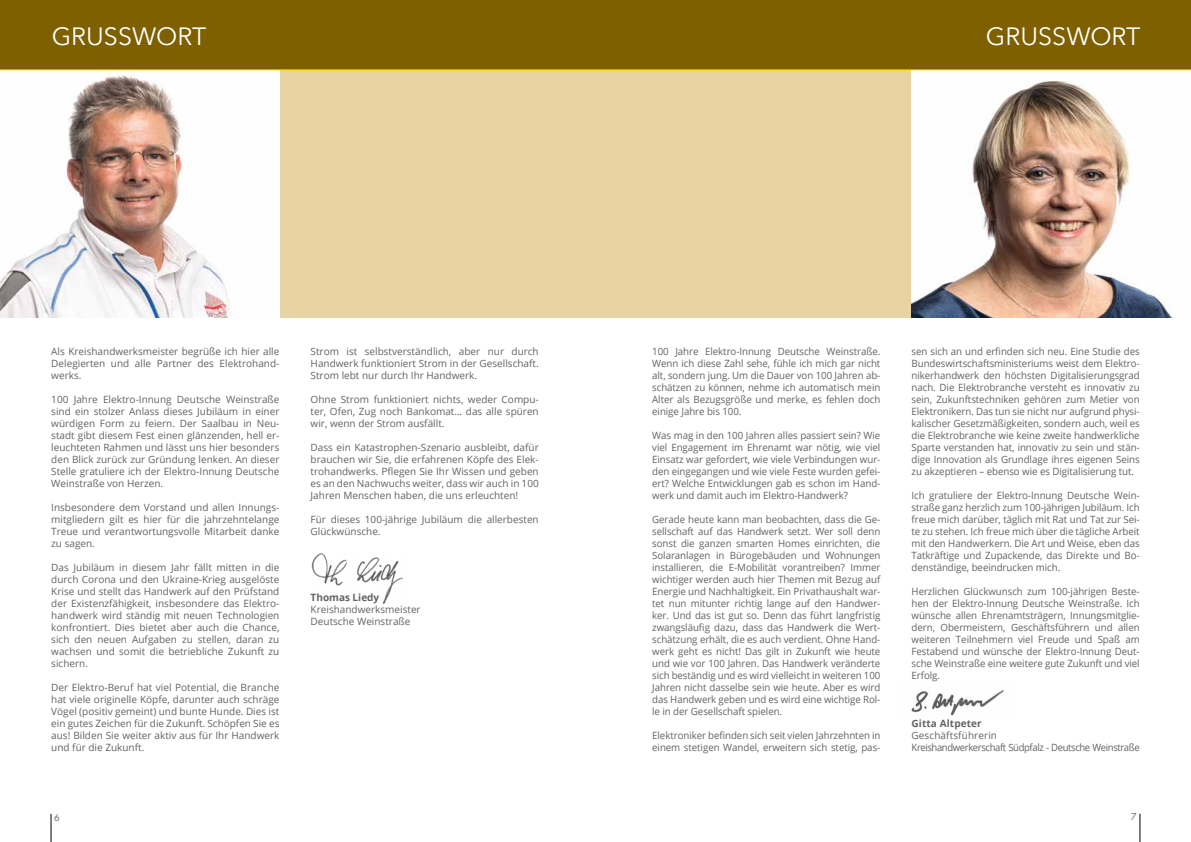
<style>
.page{position:relative;width:1191px;height:842px;background:#fff}
.page>*{position:absolute;margin:0;border:0;box-sizing:border-box;transform-origin:0 0}
.t1{font:25px "Avenir Next";color:#fff}
.t2{font:10px/12px "Open Sans";color:#646363;text-align:justify}
.t3{font:10px/12px "Open Sans";letter-spacing:-.04em;color:#646363}
.t4{font:700 10px "Open Sans";letter-spacing:.01em;color:#646363}
.t5{font:9px "Futura";color:#646363}
</style>
<div class="page">
<svg style="left:51px;top:814px;width:1px;height:28px"></svg>
<svg style="left:1139px;top:814px;width:1px;height:28px"></svg>
<img style="left:911px;top:689px;width:93px;height:27px">
<img style="left:311px;top:553px;width:92px;height:51px">
<div style="left:0;top:0;width:1191px;height:317px;background:#e7d3a3"></div>
<img style="left:911px;top:70px;width:280px;height:247px">
<img style="left:0;top:70px;width:279px;height:247px">
<div style="left:0;top:0;width:1191px;height:70px;background:#7e6000"></div>
<h1 class="t1" style="left:52px;top:15px;width:156px">GRUSSWORT</h1>
<h1 class="t1" style="left:986px;top:15px;width:156px">GRUSSWORT</h1>
<p class="t2" style="left:51px;top:345px;width:230px">Als Kreishandwerksmeister begrüße ich hier alle Delegierten und alle Partner des Elektrohand&shy;werks.</p>
<p class="t2" style="left:51px;top:393px;width:230px">100 Jahre Elektro-Innung Deutsche Weinstraße sind ein stolzer Anlass dieses Jubiläum in einer würdigen Form zu feiern. Der Saalbau in Neu&shy;stadt gibt diesem Fest einen glänzenden, hell er&shy;leuchteten Rahmen und lässt uns hier besonders den Blick zurück zur Gründung lenken. An dieser Stelle gratuliere ich der Elektro-Innung Deutsche Weinstraße von Herzen.</p>
<p class="t2" style="left:51px;top:501px;width:230px">Insbesondere dem Vorstand und allen Innungs&shy;mitgliedern gilt es hier für die jahrzehntelange Treue und verantwortungsvolle Mitarbeit danke zu sagen.</p>
<p class="t2" style="left:51px;top:561px;width:230px">Das Jubiläum in diesem Jahr fällt mitten in die durch Corona und den Ukraine-Krieg ausgelöste Krise und stellt das Handwerk auf den Prüfstand der Existenzfähigkeit, insbesondere das Elektro&shy;handwerk wird ständig mit neuen Technologien konfrontiert. Dies bietet aber auch die Chance, sich den neuen Aufgaben zu stellen, daran zu wachsen und somit die betriebliche Zukunft zu sichern.</p>
<p class="t2" style="left:51px;top:681px;width:230px">Der Elektro-Beruf hat viel Potential, die Branche hat viele originelle Köpfe, darunter auch schräge Vögel (positiv gemeint) und bunte Hunde. Dies ist ein gutes Zeichen für die Zukunft. Schöpfen Sie es aus! Bilden Sie weiter aktiv aus für Ihr Handwerk und für die Zukunft.</p>
<p class="t2" style="left:311px;top:345px;width:230px">Strom ist selbstverständlich, aber nur durch Handwerk funktioniert Strom in der Gesellschaft.<br>Strom lebt nur durch Ihr Handwerk.</p>
<p class="t2" style="left:311px;top:393px;width:230px">Ohne Strom funktioniert nichts, weder Compu&shy;ter, Ofen, Zug noch Bankomat… das alle spüren wir, wenn der Strom ausfällt.</p>
<p class="t2" style="left:311px;top:441px;width:230px">Dass ein Katastrophen-Szenario ausbleibt, dafür brauchen wir Sie, die erfahrenen Köpfe des Elek&shy;trohandwerks. Pflegen Sie Ihr Wissen und geben es an den Nachwuchs weiter, dass wir auch in 100<br>Jahren Menschen haben, die uns erleuchten!</p>
<p class="t2" style="left:311px;top:513px;width:230px">Für dieses 100-jährige Jubiläum die allerbesten<br>Glückwünsche.</p>
<p class="t4" style="left:311px;top:590px;width:70px">Thomas Liedy</p>
<p class="t2" style="left:311px;top:603px;width:112px">Kreishandwerksmeister<br>Deutsche Weinstraße</p>
<p class="t2" style="left:652px;top:345px;width:230px">100 Jahre Elektro-Innung Deutsche Weinstraße.<br>Wenn ich diese Zahl sehe, fühle ich mich gar nicht alt, sondern jung. Um die Dauer von 100 Jahren ab&shy;schätzen zu können, nehme ich automatisch mein Alter als Bezugsgröße und merke, es fehlen doch einige Jahre bis 100.</p>
<p class="t2" style="left:652px;top:429px;width:230px">Was mag in den 100 Jahren alles passiert sein? Wie viel Engagement im Ehrenamt war nötig, wie viel Einsatz war gefordert, wie viele Verbindungen wur&shy;den eingegangen und wie viele Feste wurden gefei&shy;ert? Welche Entwicklungen gab es schon im Hand&shy;werk und damit auch im Elektro-Handwerk?</p>
<p class="t2" style="left:652px;top:513px;width:230px">Gerade heute kann man beobachten, dass die Ge&shy;sellschaft auf das Handwerk setzt. Wer soll denn sonst die ganzen smarten Homes einrichten, die Solaranlagen in Bürogebäuden und Wohnungen installieren, die E-Mobilität vorantreiben? Immer wichtiger werden auch hier Themen mit Bezug auf Energie und Nachhaltigkeit. Ein Privathaushalt war&shy;tet nun mitunter richtig lange auf den Handwer&shy;ker. Und das ist gut so. Denn das führt langfristig zwangsläufig dazu, dass das Handwerk die Wert&shy;schätzung erhält, die es auch verdient. Ohne Hand&shy;werk geht es nicht! Das gilt in Zukunft wie heute und wie vor 100 Jahren. Das Handwerk veränderte sich beständig und es wird vielleicht in weiteren 100<br>Jahren nicht dasselbe sein wie heute. Aber es wird das Handwerk geben und es wird eine wichtige Rol&shy;le in der Gesellschaft spielen.</p>
<p class="t2" style="left:652px;top:729px;width:230px">Elektroniker befinden sich seit vielen Jahrzehnten in einem stetigen Wandel, erweitern sich stetig, pas-</p>
<p class="t2" style="left:911px;top:345px;width:230px">sen sich an und erfinden sich neu. Eine Studie des Bundeswirtschaftsministeriums weist dem Elektro&shy;nikerhandwerk den höchsten Digitalisierungsgrad nach. Die Elektrobranche versteht es innovativ zu sein, Zukunftstechniken gehören zum Metier von Elektronikern. Das tun sie nicht nur aufgrund physi&shy;kalischer Gesetzmäßigkeiten, sondern auch, weil es die Elektrobranche wie keine zweite handwerkliche Sparte verstanden hat, innovativ zu sein und stän&shy;dige Innovation als Grundlage ihres eigenen Seins zu akzeptieren – ebenso wie es Digitalisierung tut.</p>
<p class="t2" style="left:911px;top:489px;width:230px">Ich gratuliere der Elektro-Innung Deutsche Wein&shy;straße ganz herzlich zum 100-jährigen Jubiläum. Ich freue mich darüber, täglich mit Rat und Tat zur Sei&shy;te zu stehen. Ich freue mich über die tägliche Arbeit mit den Handwerkern. Die Art und Weise, eben das Tatkräftige und Zupackende, das Direkte und Bo&shy;denständige, beeindrucken mich.</p>
<p class="t2" style="left:911px;top:585px;width:230px">Herzlichen Glückwunsch zum 100-jährigen Beste&shy;hen der Elektro-Innung Deutsche Weinstraße. Ich wünsche allen Ehrenamtsträgern, Innungsmitglie&shy;dern, Obermeistern, Geschäftsführern und allen weiteren Teilnehmern viel Freude und Spaß am Festabend und wünsche der Elektro-Innung Deut&shy;sche Weinstraße eine weitere gute Zukunft und viel Erfolg.</p>
<p class="t4" style="left:911px;top:716px;width:72px">Gitta Altpeter</p>
<p class="t3" style="left:911px;top:729px;width:230px">Geschäftsführerin<br>Kreishandwerkerschaft Südpfalz - Deutsche Weinstraße</p>
<p class="t5" style="left:54px;top:812px;width:7px">6</p>
<p class="t5" style="left:1131px;top:811px;width:7px">7</p>
</div>
